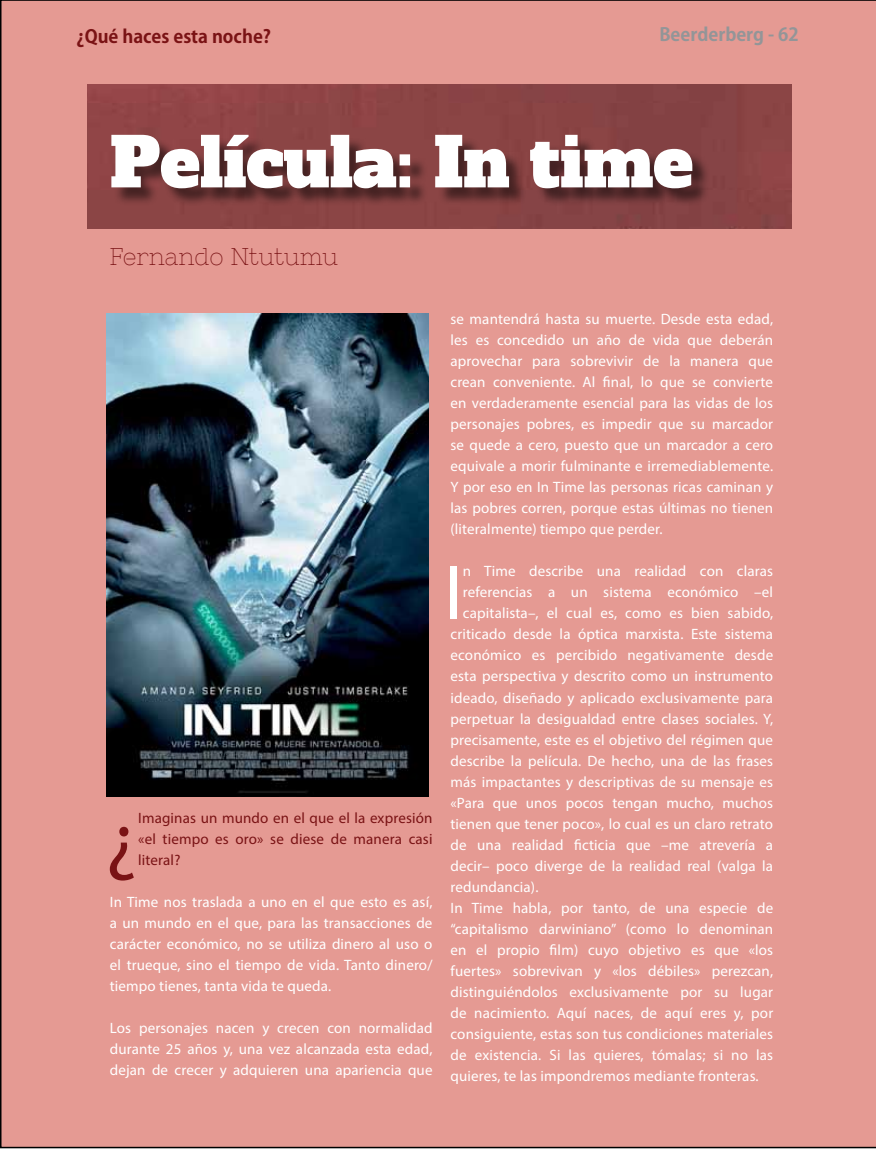
<style>
.page{position:relative;width:876px;height:1149px;background:#fff}
.page>*{position:absolute;margin:0;border:0;box-sizing:border-box;transform-origin:0 0}
.t1{font:77.25px "Myriad Pro";color:#7a1315}
.t2{font:77.25px "Myriad Pro";color:#fff}
.t3{font:67.5px "Alfa Slab One";color:#fff}
.t4{font:24px "Nixie One";color:#7a1315}
.t5{font:700 18px "Koz Go Pro";color:#7a1315}
.t6{font:700 18px "Koz Go Pro";color:#939598}
.t7{font:15px/21px "Myriad Pro";letter-spacing:.01em;color:#fff;text-align:justify}
.t8{font:15px/21px "Myriad Pro";letter-spacing:.01em;color:#7a1315;text-align:justify}
</style>
<div class="page">
<div style="left:0;top:0;width:876px;height:1147px;background:#e59a93"></div>
<div style="left:87px;top:84px;width:704px;height:145px;background:#8b4545"></div>
<div style="left:114px;top:137px;width:597px;height:70px;background:#000;opacity:.5"></div>
<img style="left:106px;top:313px;width:323px;height:483px">
<p class="t5" style="left:77px;top:24px;width:196px">¿Qué haces esta noche?</p>
<p class="t6" style="left:659px;top:23px;width:141px">Beerderberg - 62</p>
<h2 class="t3" style="left:109px;top:117px;width:585px">Película: In time</h2>
<h3 class="t4" style="left:109px;top:243px;width:230px">Fernando Ntutumu</h3>
<p class="t8" style="left:138px;top:806px;width:296px">Imaginas un mundo en el que el la expresión «el tiempo es oro» se diese de manera casi literal?</p>
<p class="t7" style="left:110px;top:890px;width:324px">In Time nos traslada a uno en el que esto es así, a un mundo en el que, para las transacciones de carácter económico, no se utiliza dinero al uso o el trueque, sino el tiempo de vida. Tanto dinero/ tiempo tienes, tanta vida te queda.</p>
<p class="t7" style="left:110px;top:1016px;width:324px">Los personajes nacen y crecen con normalidad durante 25 años y, una vez alcanzada esta edad, dejan de crecer y adquieren una apariencia que</p>
<h1 class="t1" style="left:106px;top:790px;width:33px">¿</h1>
<p class="t7" style="left:450px;top:308px;width:324px">se mantendrá hasta su muerte. Desde esta edad, les es concedido un año de vida que deberán aprovechar para sobrevivir de la manera que crean conveniente. Al final, lo que se convierte en verdaderamente esencial para las vidas de los personajes pobres, es impedir que su marcador se quede a cero, puesto que un marcador a cero equivale a morir fulminante e irremediablemente.<br>Y por eso en In Time las personas ricas caminan y las pobres corren, porque estas últimas no tienen (literalmente) tiempo que perder.</p>
<h1 class="t2" style="left:445px;top:544px;width:20px">I</h1>
<p class="t7" style="left:463px;top:560px;width:312px">n Time describe una realidad con claras</p>
<p class="t7" style="left:463px;top:581px;width:312px">referencias a un sistema económico –el</p>
<p class="t7" style="left:463px;top:602px;width:312px">capitalista–, el cual es, como es bien sabido,</p>
<p class="t7" style="left:450px;top:623px;width:324px">criticado desde la óptica marxista. Este sistema</p>
<p class="t7" style="left:450px;top:644px;width:324px">económico es percibido negativamente desde</p>
<p class="t7" style="left:450px;top:665px;width:324px">esta perspectiva y descrito como un instrumento</p>
<p class="t7" style="left:450px;top:686px;width:324px">ideado, diseñado y aplicado exclusivamente para</p>
<p class="t7" style="left:450px;top:707px;width:324px">perpetuar la desigualdad entre clases sociales. Y,</p>
<p class="t7" style="left:450px;top:728px;width:324px">precisamente, este es el objetivo del régimen que</p>
<p class="t7" style="left:450px;top:749px;width:324px">describe la película. De hecho, una de las frases</p>
<p class="t7" style="left:450px;top:770px;width:324px">más impactantes y descriptivas de su mensaje es</p>
<p class="t7" style="left:450px;top:791px;width:324px">«Para que unos pocos tengan mucho, muchos</p>
<p class="t7" style="left:450px;top:812px;width:324px">tienen que tener poco», lo cual es un claro retrato</p>
<p class="t7" style="left:450px;top:833px;width:324px">de una realidad ficticia que –me atrevería a</p>
<p class="t7" style="left:450px;top:854px;width:324px">decir– poco diverge de la realidad real (valga la</p>
<p class="t7" style="left:450px;top:875px;width:89px">redundancia).</p>
<p class="t7" style="left:450px;top:896px;width:324px">In Time habla, por tanto, de una especie de</p>
<p class="t7" style="left:450px;top:917px;width:324px">“capitalismo darwiniano” (como lo denominan</p>
<p class="t7" style="left:450px;top:938px;width:324px">en el propio film) cuyo objetivo es que «los</p>
<p class="t7" style="left:450px;top:959px;width:324px">fuertes» sobrevivan y «los débiles» perezcan,</p>
<p class="t7" style="left:450px;top:980px;width:324px">distinguiéndolos exclusivamente por su lugar</p>
<p class="t7" style="left:450px;top:1001px;width:324px">de nacimiento. Aquí naces, de aquí eres y, por</p>
<p class="t7" style="left:450px;top:1022px;width:324px">consiguiente, estas son tus condiciones materiales</p>
<p class="t7" style="left:450px;top:1043px;width:324px">de existencia. Si las quieres, tómalas; si no las</p>
<p class="t7" style="left:450px;top:1064px;width:310px">quieres, te las impondremos mediante fronteras.</p>
</div>
